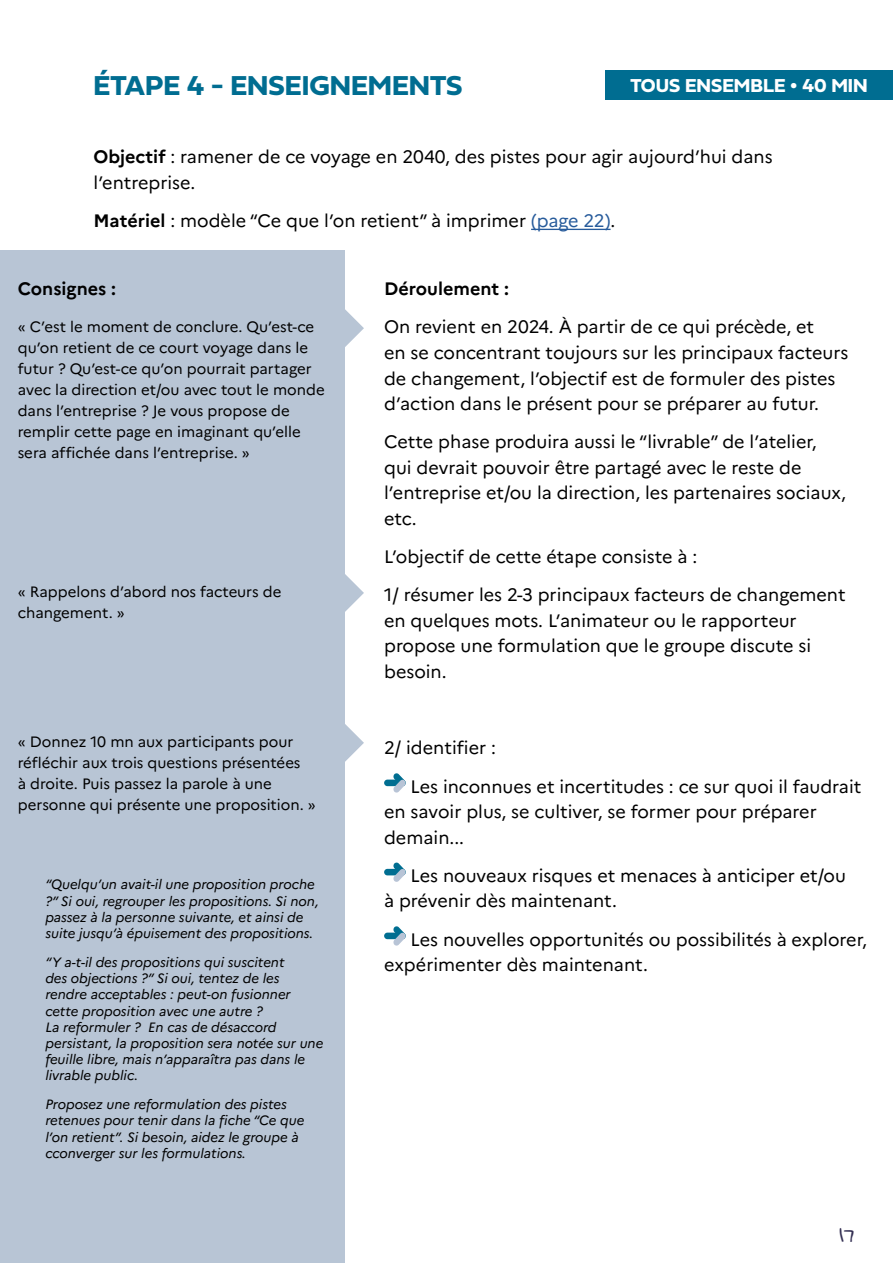
<style>
.page{position:relative;width:893px;height:1263px;background:#fff}
.page>*{position:absolute;margin:0;border:0;box-sizing:border-box;transform-origin:0 0}
.t1{font:28.5px "Fieldwork Geo Bold";color:#006d91}
.t2{font:19.5px "Fieldwork Geo Bold";color:#fff}
.t3{font:18px/25.5px "Marianne";color:#000}
.t4{font:700 18px "Marianne";color:#000}
.t5{font:18px "Gloria Hallelujah";color:#332f53}
.t6{font:15px/21px "Marianne";color:#000}
.t7{font:italic 13.5px/16.2px "Marianne";color:#000}
.s1{font-weight:700}
.s2{color:#275b9b}
</style>
<div class="page">
<hr style="left:531px;top:229px;width:80px;height:1px;background:#275b9b">
<div style="left:0;top:251px;width:344px;height:1012px;background:#b8c5d5"></div>
<div style="left:384px;top:779px;width:22px;height:7px;background:#006e91;border-radius:3px"></div>
<svg style="left:393px;top:773px;width:13px;height:20px"></svg>
<div style="left:384px;top:869px;width:22px;height:6px;background:#006e91;border-radius:3px"></div>
<svg style="left:393px;top:862px;width:13px;height:20px"></svg>
<div style="left:384px;top:933px;width:22px;height:6px;background:#006e91;border-radius:3px"></div>
<svg style="left:393px;top:926px;width:13px;height:20px"></svg>
<svg style="left:344px;top:309px;width:20px;height:39px"></svg>
<svg style="left:344px;top:723px;width:20px;height:39px"></svg>
<svg style="left:344px;top:573px;width:20px;height:39px"></svg>
<div style="left:605px;top:70px;width:288px;height:30px;background:#006d91"></div>
<h1 class="t1" style="left:94px;top:63px;width:370px">ÉTAPE 4 - ENSEIGNEMENTS</h1>
<p class="t2" style="left:630px;top:70px;width:239px">TOUS ENSEMBLE • 40 MIN</p>
<p class="t3" style="left:94px;top:144px;width:681px"><span class="s1">Objectif</span> : ramener de ce voyage en 2040, des pistes pour agir aujourd’hui dans l’entreprise.</p>
<p class="t3" style="left:94px;top:208px;width:523px"><span class="s1">Matériel</span> : modèle “Ce que l’on retient” à imprimer <span class="s2">(page 22)</span>.</p>
<p class="t4" style="left:18px;top:278px;width:100px">Consignes :</p>
<p class="t6" style="left:18px;top:316px;width:308px">« C’est le moment de conclure. Qu’est-ce qu’on retient de ce court voyage dans le futur ? Qu’est-ce qu’on pourrait partager avec la direction et/ou avec tout le monde dans l’entreprise ? Je vous propose de remplir cette page en imaginant qu’elle sera affichée dans l’entreprise. »</p>
<p class="t6" style="left:18px;top:581px;width:265px">« Rappelons d’abord nos facteurs de changement. »</p>
<p class="t6" style="left:18px;top:731px;width:300px">« Donnez 10 mn aux participants pour réfléchir aux trois questions présentées<br>à droite. Puis passez la parole à une personne qui présente une proposition. »</p>
<p class="t7" style="left:45px;top:876px;width:275px">“Quelqu’un avait-il une proposition proche ?” Si oui, regrouper les propositions. Si non, passez à la personne suivante, et ainsi de suite jusqu’à épuisement des propositions.</p>
<p class="t7" style="left:45px;top:954px;width:279px">“Y a-t-il des propositions qui suscitent<br>des objections ?” Si oui, tentez de les rendre acceptables : peut-on fusionner cette proposition avec une autre ?<br>La reformuler ? En cas de désaccord persistant, la proposition sera notée sur une feuille libre, mais n’apparaîtra pas dans le livrable public.</p>
<p class="t7" style="left:45px;top:1096px;width:260px">Proposez une reformulation des pistes retenues pour tenir dans la fiche “Ce que l’on retient”. Si besoin, aidez le groupe à cconverger sur les formulations.</p>
<p class="t4" style="left:384px;top:278px;width:126px">Déroulement :</p>
<p class="t3" style="left:384px;top:314px;width:466px">On revient en 2024. À partir de ce qui précède, et<br>en se concentrant toujours sur les principaux facteurs de changement, l’objectif est de formuler des pistes d’action dans le présent pour se préparer au futur.</p>
<p class="t3" style="left:384px;top:429px;width:463px">Cette phase produira aussi le “livrable” de l’atelier, qui devrait pouvoir être partagé avec le reste de l’entreprise et/ou la direction, les partenaires sociaux, etc.</p>
<p class="t3" style="left:384px;top:537px;width:463px;line-height:38.2px">L’objectif de cette étape consiste à :<br>1/ résumer les 2-3 principaux facteurs de changement</p>
<p class="t3" style="left:384px;top:608px;width:429px">en quelques mots. L’animateur ou le rapporteur propose une formulation que le groupe discute si besoin.</p>
<p class="t3" style="left:410px;top:729px;width:452px;line-height:38.2px;text-indent:-26px">2/ identifier :<br>Les inconnues et incertitudes : ce sur quoi il faudrait</p>
<p class="t3" style="left:384px;top:799px;width:434px">en savoir plus, se cultiver, se former pour préparer demain...</p>
<p class="t3" style="left:384px;top:863px;width:463px;text-indent:26px">Les nouveaux risques et menaces à anticiper et/ou à prévenir dès maintenant.</p>
<p class="t3" style="left:384px;top:926px;width:484px;text-indent:26px">Les nouvelles opportunités ou possibilités à explorer, expérimenter dès maintenant.</p>
<p class="t5" style="left:840px;top:1225px;width:16px">17</p>
</div>
